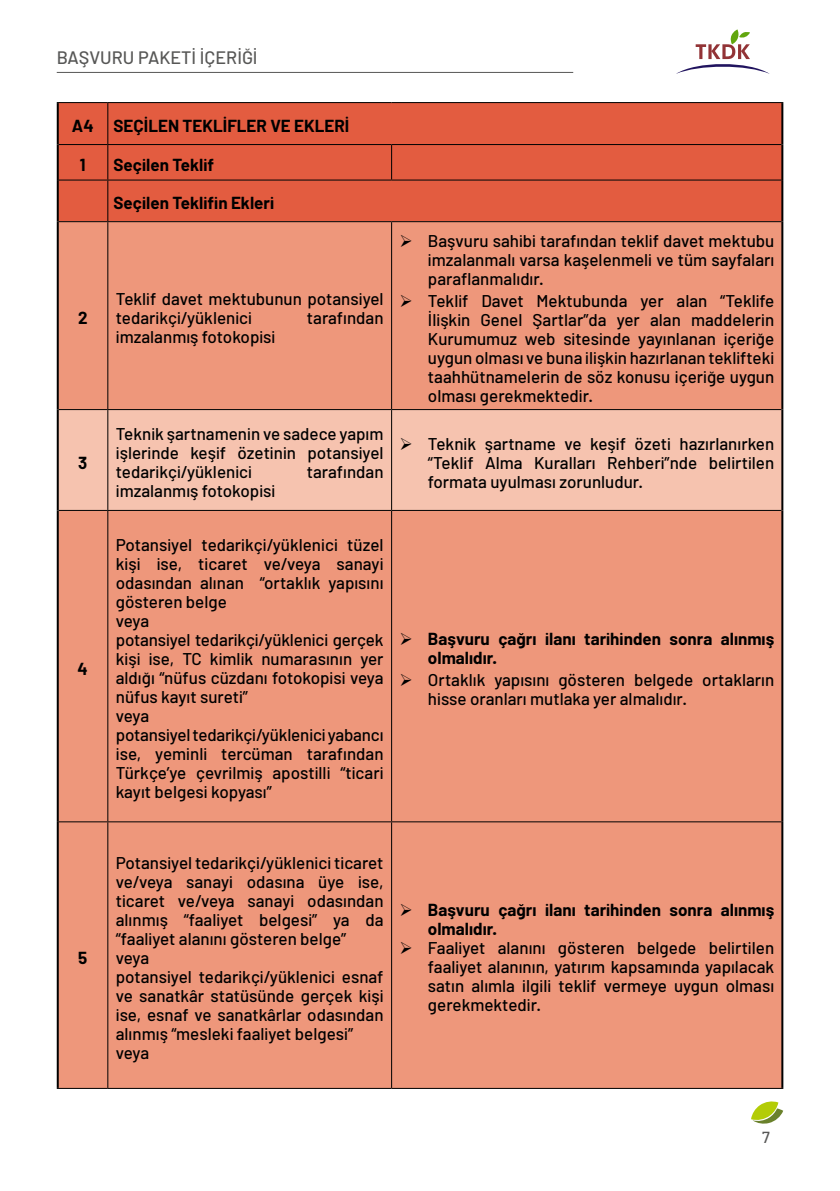
<style>
.page{position:relative;width:840px;height:1191px;background:#fff}
.page>*{position:absolute;margin:0;border:0;box-sizing:border-box;transform-origin:0 0}
.t1{font:500 18px "Barlow";color:#575756}
.t2{font:500 17px/19px "Barlow";color:#000;text-align:justify}
.t3{font:700 17px/19px "Barlow";color:#000}
.t4{font:500 16px "Barlow";color:#575756}
</style>
<div class="page">
<hr style="left:57px;top:72px;width:516px;height:1px;background:#575756">
<svg style="left:676px;top:29px;width:93px;height:45px"></svg>
<svg style="left:751px;top:1101px;width:31px;height:23px"></svg>
<div style="left:59px;top:103px;width:721px;height:118px;background:#e35c40"></div>
<div style="left:59px;top:145px;width:721px;height:35px;background:#e35c40"></div>
<div style="left:59px;top:222px;width:721px;height:866px;background:#ee977b"></div>
<div style="left:59px;top:410px;width:721px;height:100px;background:#f6c3af"></div>
<hr style="left:57px;top:103px;width:2px;height:42px;background:#000">
<hr style="left:780px;top:103px;width:2px;height:42px;background:#000">
<hr style="left:57px;top:145px;width:2px;height:35px;background:#000">
<hr style="left:780px;top:145px;width:2px;height:35px;background:#000">
<hr style="left:57px;top:180px;width:2px;height:42px;background:#000">
<hr style="left:780px;top:180px;width:2px;height:42px;background:#000">
<hr style="left:57px;top:222px;width:2px;height:187px;background:#000">
<hr style="left:780px;top:222px;width:2px;height:187px;background:#000">
<hr style="left:57px;top:409px;width:2px;height:101px;background:#000">
<hr style="left:780px;top:409px;width:2px;height:101px;background:#000">
<hr style="left:57px;top:510px;width:2px;height:312px;background:#000">
<hr style="left:780px;top:510px;width:2px;height:312px;background:#000">
<hr style="left:57px;top:822px;width:2px;height:266px;background:#000">
<hr style="left:780px;top:822px;width:2px;height:266px;background:#000">
<hr style="left:57px;top:102px;width:51px;height:1px;background:#000">
<hr style="left:108px;top:102px;width:283px;height:1px;background:#000">
<hr style="left:107px;top:103px;width:1px;height:41px;background:#000">
<hr style="left:391px;top:102px;width:391px;height:1px;background:#000">
<hr style="left:59px;top:144px;width:49px;height:1px;background:#000">
<hr style="left:108px;top:144px;width:283px;height:1px;background:#000">
<hr style="left:107px;top:145px;width:1px;height:35px;background:#000">
<hr style="left:391px;top:144px;width:389px;height:1px;background:#000">
<hr style="left:391px;top:145px;width:1px;height:35px;background:#000">
<hr style="left:59px;top:180px;width:49px;height:1px;background:#000">
<hr style="left:108px;top:180px;width:283px;height:1px;background:#000">
<hr style="left:107px;top:181px;width:1px;height:40px;background:#000">
<hr style="left:391px;top:180px;width:389px;height:1px;background:#000">
<hr style="left:59px;top:221px;width:49px;height:1px;background:#000">
<hr style="left:108px;top:221px;width:283px;height:1px;background:#000">
<hr style="left:107px;top:222px;width:1px;height:187px;background:#000">
<hr style="left:391px;top:221px;width:389px;height:1px;background:#000">
<hr style="left:391px;top:222px;width:1px;height:187px;background:#000">
<hr style="left:59px;top:409px;width:49px;height:1px;background:#000">
<hr style="left:108px;top:409px;width:283px;height:1px;background:#000">
<hr style="left:107px;top:410px;width:1px;height:100px;background:#000">
<hr style="left:391px;top:409px;width:389px;height:1px;background:#000">
<hr style="left:391px;top:410px;width:1px;height:100px;background:#000">
<hr style="left:59px;top:510px;width:49px;height:1px;background:#000">
<hr style="left:108px;top:510px;width:283px;height:1px;background:#000">
<hr style="left:107px;top:511px;width:1px;height:310px;background:#000">
<hr style="left:391px;top:510px;width:389px;height:1px;background:#000">
<hr style="left:391px;top:511px;width:1px;height:310px;background:#000">
<hr style="left:59px;top:821px;width:49px;height:1px;background:#000">
<hr style="left:108px;top:821px;width:283px;height:1px;background:#000">
<hr style="left:107px;top:822px;width:1px;height:266px;background:#000">
<hr style="left:391px;top:821px;width:389px;height:1px;background:#000">
<hr style="left:391px;top:822px;width:1px;height:266px;background:#000">
<hr style="left:57px;top:1088px;width:51px;height:1px;background:#000">
<hr style="left:108px;top:1088px;width:283px;height:1px;background:#000">
<hr style="left:391px;top:1088px;width:391px;height:1px;background:#000">
<svg style="left:413px;top:247px;width:17px;height:1px"></svg>
<svg style="left:413px;top:449px;width:17px;height:1px"></svg>
<svg style="left:413px;top:645px;width:17px;height:1px"></svg>
<svg style="left:413px;top:685px;width:17px;height:1px"></svg>
<svg style="left:413px;top:916px;width:17px;height:1px"></svg>
<svg style="left:413px;top:954px;width:17px;height:1px"></svg>
<p class="t1" style="left:57px;top:46px;width:202px">BAŞVURU PAKETI IÇERIĞI</p>
<p class="t3" style="left:72px;top:116px;width:277px">A4 SEÇİLEN TEKLİFLER VE EKLERİ</p>
<p class="t3" style="left:80px;top:155px;width:7px">1</p>
<p class="t3" style="left:113px;top:155px;width:102px">Seçilen Teklif</p>
<p class="t3" style="left:113px;top:194px;width:162px">Seçilen Teklifin Ekleri</p>
<p class="t3" style="left:78px;top:308px;width:11px">2</p>
<p class="t2" style="left:116px;top:289px;width:269px">Teklif davet mektubunun potansiyel tedarikçi/yüklenici</p>
<p class="t2" style="left:307px;top:308px;width:78px">tarafından</p>
<p class="t2" style="left:116px;top:327px;width:161px">imzalanmış fotokopisi</p>
<p class="t3" style="left:78px;top:453px;width:11px">3</p>
<p class="t3" style="left:78px;top:659px;width:12px">4</p>
<p class="t2" style="left:116px;top:424px;width:269px">Teknik şartnamenin ve sadece yapım işlerinde keşif özetinin potansiyel tedarikçi/yüklenici</p>
<p class="t2" style="left:307px;top:462px;width:78px">tarafından</p>
<p class="t2" style="left:116px;top:481px;width:161px">imzalanmış fotokopisi</p>
<p class="t2" style="left:116px;top:535px;width:269px;text-align:left">Potansiyel tedarikçi/yüklenici tüzel kişi ise, ticaret ve/veya sanayi odasından alınan “ortaklık yapısını gösteren belge<br>veya<br>potansiyel tedarikçi/yüklenici gerçek kişi ise, TC kimlik numarasının yer aldığı “nüfus cüzdanı fotokopisi veya nüfus kayıt sureti”<br>veya<br>potansiyel tedarikçi/yüklenici yabancı ise, yeminli tercüman tarafından<br>Türkçe’ye çevrilmiş apostilli “ticari kayıt belgesi kopyası”</p>
<p class="t2" style="left:428px;top:231px;width:347px;text-indent:-28px">➢ Başvuru sahibi tarafından teklif davet mektubu imzalanmalı varsa kaşelenmeli ve tüm sayfaları paraflanmalıdır.</p>
<p class="t2" style="left:428px;top:290px;width:347px;text-indent:-28px">➢ Teklif Davet Mektubunda yer alan “Teklife İlişkin Genel Şartlar”da yer alan maddelerin Kurumumuz web sitesinde yayınlanan içeriğe uygun olması ve buna ilişkin hazırlanan teklifteki taahhütnamelerin de söz konusu içeriğe uygun olması gerekmektedir.</p>
<p class="t2" style="left:427px;top:433px;width:347px;text-indent:-28px">➢ Teknik şartname ve keşif özeti hazırlanırken “Teklif Alma Kuralları Rehberi”nde belirtilen formata uyulması zorunludur.</p>
<p class="t3" style="left:427px;top:629px;width:347px;text-indent:-28px">➢ Başvuru çağrı ilanı tarihinden sonra alınmış olmalıdır.</p>
<p class="t2" style="left:427px;top:669px;width:347px;text-indent:-28px">➢ Ortaklık yapısını gösteren belgede ortakların hisse oranları mutlaka yer almalıdır.</p>
<p class="t3" style="left:78px;top:948px;width:11px">5</p>
<p class="t2" style="left:116px;top:852px;width:269px;text-align:left">Potansiyel tedarikçi/yüklenici ticaret ve/veya sanayi odasına üye ise, ticaret ve/veya sanayi odasından alınmış “faaliyet belgesi” ya da “faaliyet alanını gösteren belge” veya<br>potansiyel tedarikçi/yüklenici esnaf ve sanatkâr statüsünde gerçek kişi ise, esnaf ve sanatkârlar odasından alınmış “mesleki faaliyet belgesi” veya</p>
<p class="t3" style="left:427px;top:900px;width:347px;text-indent:-28px">➢ Başvuru çağrı ilanı tarihinden sonra alınmış olmalıdır.</p>
<p class="t2" style="left:427px;top:938px;width:347px;text-indent:-28px">➢ Faaliyet alanını gösteren belgede belirtilen faaliyet alanının, yatırım kapsamında yapılacak satın alımla ilgili teklif vermeye uygun olması gerekmektedir.</p>
<p class="t4" style="left:761px;top:1127px;width:9px">7</p>
</div>
